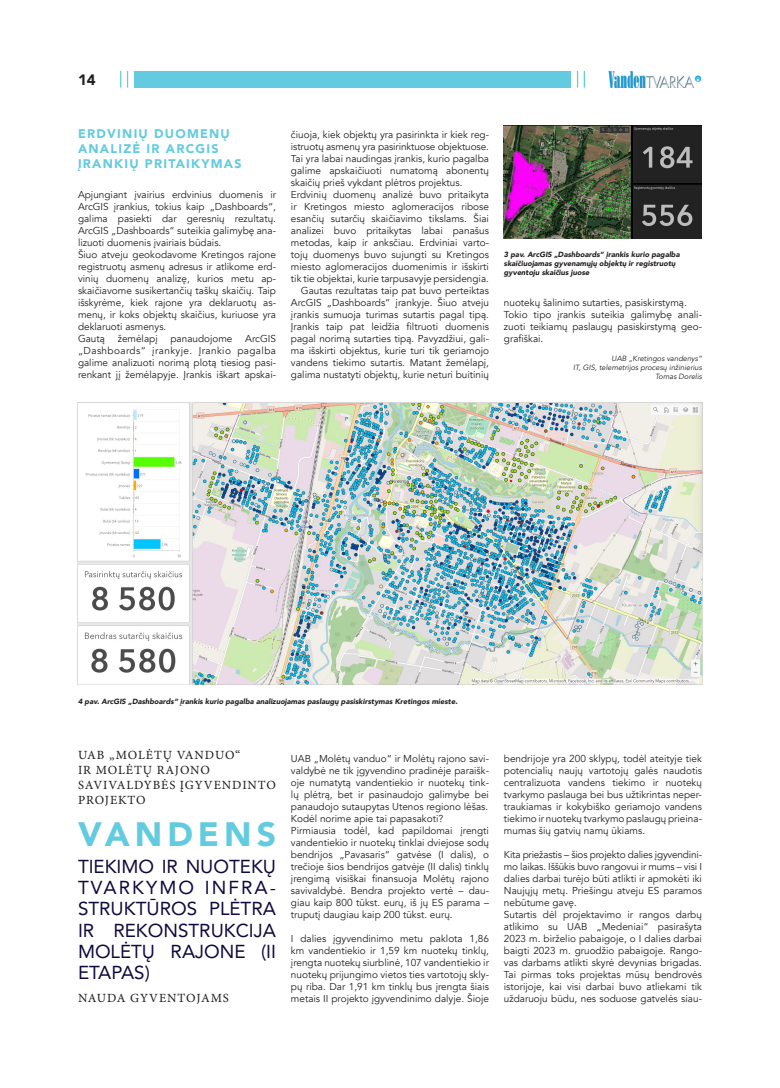
<style>
.page{position:relative;width:780px;height:1088px;background:#fff}
.page>*{position:absolute;margin:0;border:0;box-sizing:border-box;transform-origin:0 0}
.Antraste___zydra{font:900 33.75px "Avenir";letter-spacing:.145em;color:#63cbdf}
.Antraste___juoda{font:18.75px/21.2px "Avenir";color:#0f0a3d;text-align:justify}
.t1{font:900 15px "Avenir";color:#231f20}
.Poantraste{font:12.5px/15px "Minion Pro Capt";letter-spacing:.07em;color:#231f20}
.Antraste___juoda-2{font:900 12.5px/15px "Avenir";letter-spacing:.1em;color:#63cbdf}
.Bendras_tekstas{font:10px/12px "Avenir";color:#231f20;text-align:justify}
.Paveiksleliu_pavadinima{font:italic 900 7.5px/9px "Avenir";color:#231f20}
.Paveiksleliu_pavadinima-2{font:italic 7.5px "Avenir";color:#231f20}
</style>
<div class="page">
<div style="left:134px;top:71px;width:436px;height:17px;background:#63cbdf"></div>
<svg style="left:120px;top:71px;width:1px;height:17px"></svg>
<svg style="left:127px;top:71px;width:1px;height:17px"></svg>
<svg style="left:577px;top:71px;width:8px;height:17px"></svg>
<img style="left:608px;top:70px;width:94px;height:18px">
<img style="left:504px;top:126px;width:198px;height:112px">
<img style="left:78px;top:403px;width:624px;height:281px">
<h3 class="t1" style="left:78px;top:67px;width:19px">14</h3>
<p class="Antraste___juoda-2" style="left:78px;top:126px;width:165px">ERDVINIŲ DUOMENŲ<br>ANALIZĖ IR ARCGIS<br>ĮRANKIŲ PRITAIKYMAS</p>
<p class="Bendras_tekstas" style="left:78px;top:189px;width:199px">Apjungiant įvairius erdvinius duomenis ir ArcGIS įrankius, tokius kaip „Dashboards“, galima pasiekti dar geresnių rezultatų.<br>ArcGIS „Dashboards“ suteikia galimybę ana&shy;lizuoti duomenis įvairiais būdais.</p>
<p class="Bendras_tekstas" style="left:78px;top:249px;width:199px">Šiuo atveju geokodavome Kretingos rajone registruotų asmenų adresus ir atlikome erd&shy;vinių duomenų analizę, kurios metu ap&shy;skaičiavome susikertančių taškų skaičių. Taip išskyrėme, kiek rajone yra deklaruotų as&shy;menų, ir koks objektų skaičius, kuriuose yra deklaruoti asmenys.</p>
<p class="Bendras_tekstas" style="left:78px;top:333px;width:29px">Gautą</p>
<p class="Bendras_tekstas" style="left:118px;top:333px;width:41px">žemėlapį</p>
<p class="Bendras_tekstas" style="left:170px;top:333px;width:64px">panaudojome</p>
<p class="Bendras_tekstas" style="left:78px;top:333px;width:199px;text-indent:167px">ArcGIS „Dashboards“ įrankyje. Įrankio pagalba galime analizuoti norimą plotą tiesiog pasi&shy;renkant jį žemėlapyje. Įrankis iškart apskai-</p>
<p class="Bendras_tekstas" style="left:291px;top:129px;width:199px">čiuoja, kiek objektų yra pasirinkta ir kiek reg&shy;istruotų asmenų yra pasirinktuose objektuose.</p>
<p class="Bendras_tekstas" style="left:291px;top:153px;width:199px">Tai yra labai naudingas įrankis, kurio pagalba galime apskaičiuoti numatomą abonentų skaičių prieš vykdant plėtros projektus.</p>
<p class="Bendras_tekstas" style="left:291px;top:189px;width:199px">Erdvinių duomenų analizė buvo pritaikyta ir Kretingos miesto aglomeracijos ribose esančių sutarčių skaičiavimo tikslams. Šiai analizei buvo pritaikytas labai panašus metodas, kaip ir anksčiau. Erdviniai varto&shy;tojų duomenys buvo sujungti su Kretingos miesto aglomeracijos duomenimis ir išskirti tik tie objektai, kurie tarpusavyje persidengia.</p>
<p class="Bendras_tekstas" style="left:291px;top:285px;width:199px;text-indent:10px">Gautas rezultatas taip pat buvo perteiktas ArcGIS „Dashboards“ įrankyje. Šiuo atveju įrankis sumuoja turimas sutartis pagal tipą.<br>Įrankis taip pat leidžia filtruoti duomenis pagal norimą sutarties tipą. Pavyzdžiui, gali&shy;ma išskirti objektus, kurie turi tik geriamojo vandens tiekimo sutartis. Matant žemėlapį, galima nustatyti objektų, kurie neturi buitinių</p>
<p class="Paveiksleliu_pavadinima" style="left:504px;top:250px;width:177px">3 pav. ArcGIS „Dashboards“ įrankis kurio pagalba skaičiuojamas gyvenamųjų objektų ir registruotų gyventoju skaičius juose</p>
<p class="Bendras_tekstas" style="left:504px;top:297px;width:184px">nuotekų šalinimo sutarties, pasiskirstymą.</p>
<p class="Bendras_tekstas" style="left:504px;top:309px;width:199px">Tokio tipo įrankis suteikia galimybę anali&shy;zuoti teikiamų paslaugų pasiskirstymą geo&shy;grafiškai.</p>
<p class="Paveiksleliu_pavadinima-2" style="left:611px;top:354px;width:92px">UAB „Kretingos vandenys“</p>
<p class="Paveiksleliu_pavadinima-2" style="left:573px;top:363px;width:130px">IT, GIS, telemetrijos procesų inžinierius</p>
<p class="Paveiksleliu_pavadinima-2" style="left:655px;top:372px;width:48px">Tomas Dorelis</p>
<p class="Paveiksleliu_pavadinima" style="left:78px;top:697px;width:381px">4 pav. ArcGIS „Dashboards“ įrankis kurio pagalba analizuojamas paslaugų pasiskirstymas Kretingos mieste.</p>
<p class="Poantraste" style="left:78px;top:748px;width:199px">UAB „MOLĖTŲ VANDUO“<br>IR MOLĖTŲ RAJONO<br>SAVIVALDYBĖS ĮGYVENDINTO<br>PROJEKTO</p>
<p class="Antraste___zydra" style="left:78px;top:805px;width:199px">VANDENS</p>
<p class="Antraste___juoda" style="left:78px;top:855px;width:199px">TIEKIMO IR NUOTEKŲ TVARKYMO INFRA-STRUKTŪROS PLĖTRA IR REKONSTRUKCIJA MOLĖTŲ RAJONE (II ETAPAS)</p>
<p class="Poantraste" style="left:78px;top:991px;width:152px">NAUDA GYVENTOJAMS</p>
<p class="Bendras_tekstas" style="left:291px;top:753px;width:199px">UAB „Molėtų vanduo“ ir Molėtų rajono savi&shy;valdybė ne tik įgyvendino pradinėje paraišk&shy;oje numatytą vandentiekio ir nuotekų tink&shy;lų plėtrą, bet ir pasinaudojo galimybe bei panaudojo sutaupytas Utenos regiono lėšas.</p>
<p class="Bendras_tekstas" style="left:291px;top:813px;width:154px">Kodėl norime apie tai papasakoti?</p>
<p class="Bendras_tekstas" style="left:291px;top:825px;width:199px">Pirmiausia todėl, kad papildomai įrengti vandentiekio ir nuotekų tinklai dviejose sodų bendrijos „Pavasaris“ gatvėse (I dalis), o trečioje šios bendrijos gatvėje (II dalis) tinklų įrengimą visiškai finansuoja Molėtų rajono savivaldybė. Bendra projekto vertė – dau&shy;giau kaip 800 tūkst. eurų, iš jų ES parama – truputį daugiau kaip 200 tūkst. eurų.</p>
<p class="Bendras_tekstas" style="left:291px;top:933px;width:199px">I dalies įgyvendinimo metu paklota 1,86 km vandentiekio ir 1,59 km nuotekų tinklų, įrengta nuotekų siurblinė, 107 vandentiekio ir nuotekų prijungimo vietos ties vartotojų skly&shy;pų riba. Dar 1,91 km tinklų bus įrengta šiais metais II projekto įgyvendinimo dalyje. Šioje</p>
<p class="Bendras_tekstas" style="left:504px;top:753px;width:199px">bendrijoje yra 200 sklypų, todėl ateityje tiek potencialių naujų vartotojų galės naudotis centralizuota vandens tiekimo ir nuotekų tvarkymo paslauga bei bus užtikrintas neper&shy;traukiamas ir kokybiško geriamojo vandens tiekimo ir nuotekų tvarkymo paslaugų prieina&shy;mumas šių gatvių namų ūkiams.</p>
<p class="Bendras_tekstas" style="left:504px;top:849px;width:199px">Kita priežastis – šios projekto dalies įgyvendini&shy;mo laikas. Iššūkis buvo rangovui ir mums – visi I dalies darbai turėjo būti atlikti ir apmokėti iki Naujųjų metų. Priešingu atveju ES paramos nebūtume gavę.</p>
<p class="Bendras_tekstas" style="left:504px;top:909px;width:199px">Sutartis dėl projektavimo ir rangos darbų atlikimo su UAB „Medeniai“ pasirašyta 2023 m. birželio pabaigoje, o I dalies darbai baigti 2023 m. gruodžio pabaigoje. Rango&shy;vas darbams atlikti skyrė devynias brigadas.<br>Tai pirmas toks projektas mūsų bendrovės istorijoje, kai visi darbai buvo atliekami tik uždaruoju būdu, nes soduose gatvelės siau-</p>
</div>
